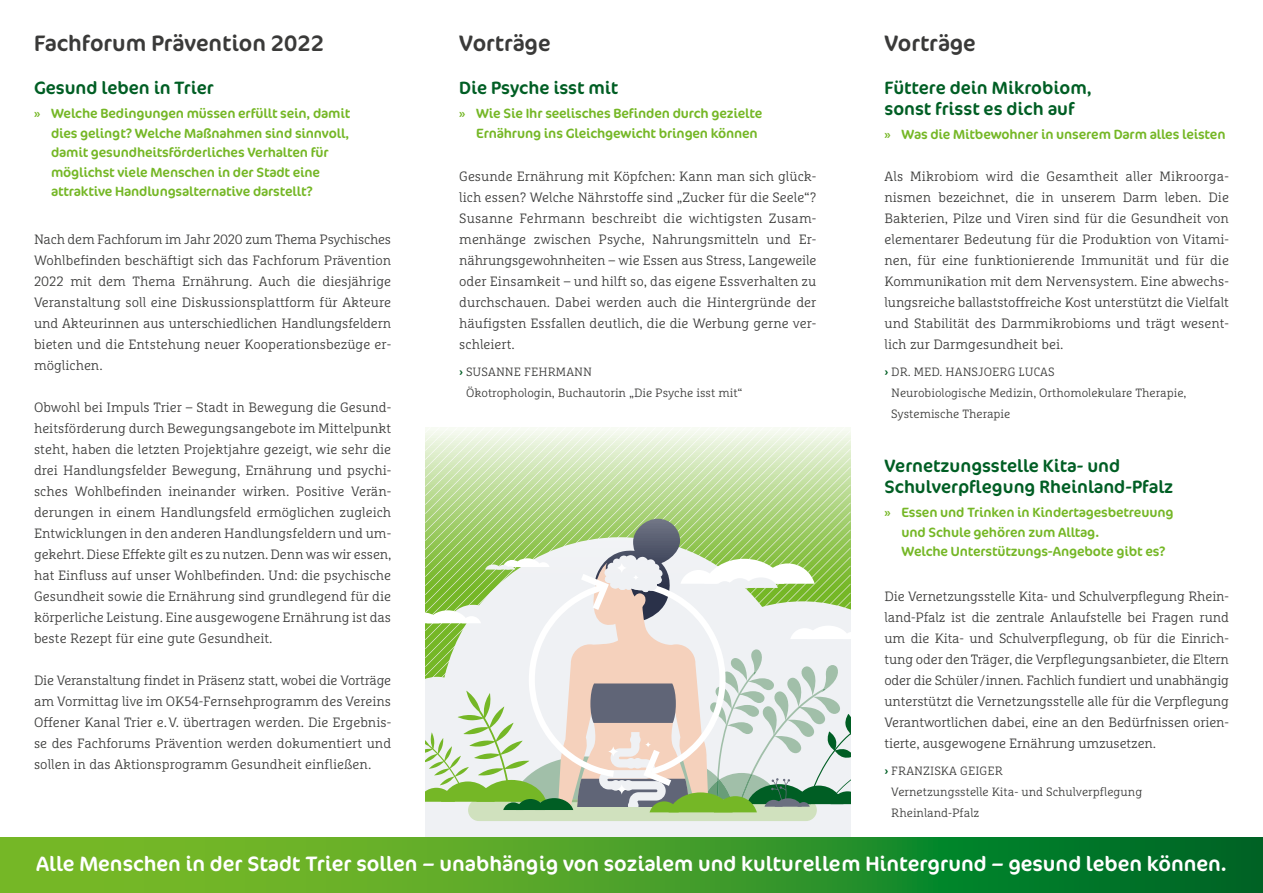
<style>
.page{position:relative;width:1263px;height:893px;background:#fff}
.page>*{position:absolute;margin:0;border:0;box-sizing:border-box;transform-origin:0 0}
.t1{font:22.5px "Cocon OT";color:#3a3a39}
.t2{font:21px "Cocon OT";color:#fff}
.t3{font:18px/21px "Cocon OT";color:#005e24}
.t4{font:300 13.5px/21px "Marselis Slab Pro";color:#3a3a39;text-align:justify}
.t5{font:13.5px/19.5px "Cocon OT";letter-spacing:-.01em;color:#75b726}
.t6{font:300 12px/21px "Marselis Slab Pro";color:#3a3a39}
.s1{font-family:"Cocon OT";font-weight:400;color:#005e24}
</style>
<div class="page">
<svg style="left:426px;top:427px;width:424px;height:411px"></svg>
<div style="left:633px;top:574px;width:6px;height:7px;background:#f3f5f7;border-radius:50%"></div>
<svg style="left:616px;top:562px;width:12px;height:12px"></svg>
<svg style="left:0;top:838px;width:1263px;height:55px;background:#3f9928"></svg>
<hr style="left:850px;top:0;width:1px;height:893px;background:#e5007c">
<hr style="left:425px;top:0;width:1px;height:893px;background:#e5007c">
<p class="t1" style="left:34px;top:30px;width:292px">Fachforum Prävention 2022</p>
<p class="t3" style="left:34px;top:78px;width:181px">Gesund leben in Trier</p>
<p class="t5" style="left:51px;top:104px;width:301px;text-indent:-17px">» Welche Bedingungen müssen erfüllt sein, damit dies gelingt? Welche Maßnahmen sind sinnvoll, damit gesundheitsförderliches Verhalten für möglichst viele Menschen in der Stadt eine attraktive Handlungsalternative darstellt?</p>
<p class="t4" style="left:34px;top:229px;width:359px">Nach dem Fachforum im Jahr 2020 zum Thema Psychisches Wohlbefinden beschäftigt sich das Fachforum Prävention 2022 mit dem Thema Ernährung. Auch die diesjährige Veranstaltung soll eine Diskussionsplattform für Akteure und Akteurinnen aus unterschiedlichen Handlungsfeldern bieten und die Entstehung neuer Kooperationsbezüge er&shy;möglichen.</p>
<p class="t4" style="left:34px;top:397px;width:359px">Obwohl bei Impuls Trier – Stadt in Bewegung die Gesund&shy;heitsförderung durch Bewegungsangebote im Mittelpunkt steht, haben die letzten Projektjahre gezeigt, wie sehr die drei Handlungsfelder Bewegung, Ernährung und psychi&shy;sches Wohlbefinden ineinander wirken. Positive Verän&shy;derungen in einem Handlungsfeld ermöglichen zugleich Entwicklungen in den anderen Handlungsfeldern und um&shy;gekehrt. Diese Effekte gilt es zu nutzen. Denn was wir essen, hat Einfluss auf unser Wohlbefinden. Und: die psychische Gesundheit sowie die Ernährung sind grundlegend für die körperliche Leistung. Eine ausgewogene Ernährung ist das beste Rezept für eine gute Gesundheit.</p>
<p class="t4" style="left:34px;top:670px;width:359px">Die Veranstaltung findet in Präsenz statt, wobei die Vorträge am Vormittag live im OK54-Fernsehprogramm des Vereins Offener Kanal Trier e.V. übertragen werden. Die Ergebnis&shy;se des Fachforums Prävention werden dokumentiert und sollen in das Aktionsprogramm Gesundheit einfließen.</p>
<p class="t1" style="left:884px;top:30px;width:93px">Vorträge</p>
<p class="t3" style="left:884px;top:78px;width:209px">Füttere dein Mikrobiom, sonst frisst es dich auf</p>
<p class="t5" style="left:884px;top:125px;width:342px">» Was die Mitbewohner in unserem Darm alles leisten</p>
<p class="t4" style="left:884px;top:166px;width:346px">Als Mikrobiom wird die Gesamtheit aller Mikroorga&shy;nismen bezeichnet, die in unserem Darm leben. Die Bakterien, Pilze und Viren sind für die Gesundheit von elementarer Bedeutung für die Produktion von Vitami&shy;nen, für eine funktionierende Immunität und für die Kommunikation mit dem Nervensystem. Eine abwechs&shy;lungsreiche ballaststoffreiche Kost unterstützt die Vielfalt und Stabilität des Darmmikrobioms und trägt wesent&shy;lich zur Darmgesundheit bei.</p>
<p class="t6" style="left:891px;top:361px;width:296px;text-indent:-7px"><span class="s1">›</span> DR. MED. HANSJOERG LUCAS<br>Neurobiologische Medizin, Orthomolekulare Therapie,<br>Systemische Therapie</p>
<p class="t3" style="left:884px;top:456px;width:290px">Vernetzungsstelle Kita- und<br>Schulverpflegung Rheinland-Pfalz</p>
<p class="t5" style="left:901px;top:503px;width:274px;text-indent:-17px">» Essen und Trinken in Kindertagesbetreuung und Schule gehören zum Alltag.<br>Welche Unterstützungs-Angebote gibt es?</p>
<p class="t4" style="left:884px;top:586px;width:346px">Die Vernetzungsstelle Kita- und Schulverpflegung Rhein&shy;land-Pfalz ist die zentrale Anlaufstelle bei Fragen rund um die Kita- und Schulverpflegung, ob für die Einrich&shy;tung oder den Träger, die Verpflegungsanbieter, die Eltern oder die Schüler/innen. Fachlich fundiert und unabhängig unterstützt die Vernetzungsstelle alle für die Verpflegung Verantwortlichen dabei, eine an den Bedürfnissen orien&shy;tierte, ausgewogene Ernährung umzusetzen.</p>
<p class="t6" style="left:891px;top:760px;width:252px;text-indent:-7px"><span class="s1">›</span> FRANZISKA GEIGER<br>Vernetzungsstelle Kita- und Schulverpflegung<br>Rheinland-Pfalz</p>
<p class="t2" style="left:36px;top:852px;width:1192px">Alle Menschen in der Stadt Trier sollen – unabhängig von sozialem und kulturellem Hintergrund – gesund leben können.</p>
<p class="t1" style="left:459px;top:30px;width:93px">Vorträge</p>
<p class="t3" style="left:459px;top:78px;width:160px">Die Psyche isst mit</p>
<p class="t5" style="left:476px;top:104px;width:288px;text-indent:-17px">» Wie Sie Ihr seelisches Befinden durch gezielte<br>Ernährung ins Gleichgewicht bringen können</p>
<p class="t4" style="left:459px;top:166px;width:359px">Gesunde Ernährung mit Köpfchen: Kann man sich glück&shy;lich essen? Welche Nährstoffe sind „Zucker für die Seele“?<br>Susanne Fehrmann beschreibt die wichtigsten Zusam&shy;menhänge zwischen Psyche, Nahrungsmitteln und Er&shy;nährungsgewohnheiten – wie Essen aus Stress, Langeweile oder Einsamkeit – und hilft so, das eigene Essverhalten zu durchschauen. Dabei werden auch die Hintergründe der häufigsten Essfallen deutlich, die die Werbung gerne ver&shy;schleiert.</p>
<p class="t6" style="left:466px;top:361px;width:278px;text-indent:-7px"><span class="s1">›</span> SUSANNE FEHRMANN<br>Ökotrophologin, Buchautorin „Die Psyche isst mit“</p>
</div>
